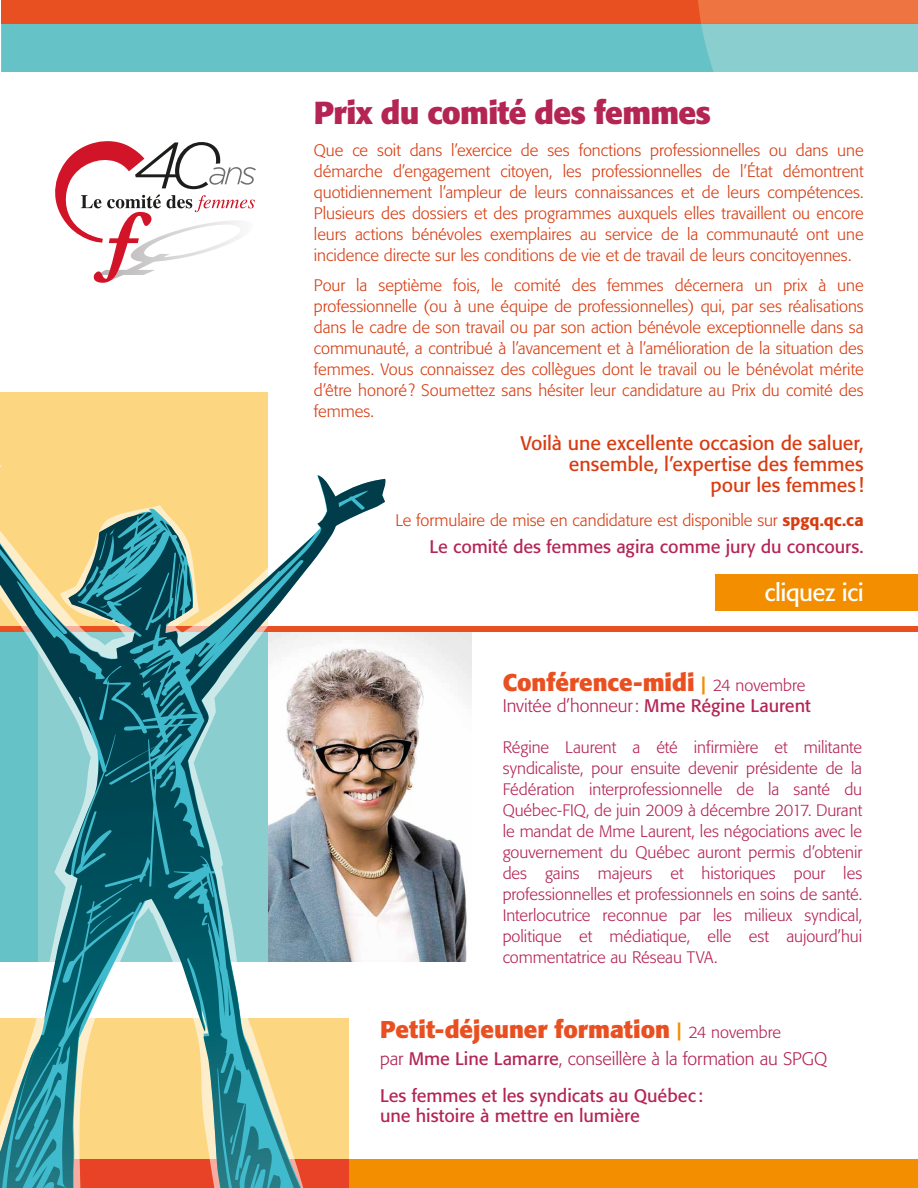
<style>
.page{position:relative;width:918px;height:1188px;background:#fff}
.page>*{position:absolute;margin:0;border:0;box-sizing:border-box;transform-origin:0 0}
.t1{font:700 31.5px "Formata";letter-spacing:-.02em;color:#b42554}
.t2{font:700 24px "Formata";color:#e95021}
.t3{font:24px "Formata";letter-spacing:-.025em;color:#fff}
.t4{font:19.5px/21px "Formata";color:#d83c11;text-align:right}
.t5{font:18px/37.5px "Formata";letter-spacing:-.005em;color:#b42554}
.t6{font:300 18px "Formata";letter-spacing:-.005em;color:#b42554}
.t7{font:300 16.5px/21px "Formata";color:#d83c11;text-align:justify}
.t8{font:300 16.5px/21px "Formata";letter-spacing:-.005em;color:#b42554;text-align:justify}
.s1{font-weight:500}
.s2{font-size:18px;color:#f28e00}
.s3{font-weight:300;font-size:16.5px;color:#b42554}
.s4{font-weight:400}
.s5{font-weight:300}
</style>
<div class="page">
<img style="left:394px;top:632px;width:77px;height:330px">
<div style="left:0;top:392px;width:267px;height:237px;background:#fdd682"></div>
<div style="left:0;top:1160px;width:918px;height:28px;background:#f28e00"></div>
<div style="left:716px;top:574px;width:202px;height:36px;background:#f28e00"></div>
<div style="left:0;top:626px;width:918px;height:6px;background:#e95021"></div>
<svg style="left:0;top:465px;width:394px;height:695px"></svg>
<svg style="left:0;top:475px;width:386px;height:713px"></svg>
<svg style="left:0;top:978px;width:103px;height:210px;background:#82ab9c"></svg>
<svg style="left:65px;top:759px;width:34px;height:116px;background:#66abb3"></svg>
<svg style="left:99px;top:511px;width:228px;height:377px"></svg>
<svg style="left:201px;top:873px;width:99px;height:315px;background:#84b2ac"></svg>
<svg style="left:68px;top:512px;width:125px;height:113px"></svg>
<svg style="left:55px;top:141px;width:201px;height:142px"></svg>
<div style="left:1px;top:24px;width:697px;height:48px;background:#65c2c6"></div>
<div style="left:1px;top:0;width:917px;height:24px;background:#e95021"></div>
<svg style="left:698px;top:0;width:220px;height:72px;background:#aaafa0"></svg>
<h1 class="t1" style="left:314px;top:93px;width:399px">Prix du comité des femmes</h1>
<p class="t7" style="left:314px;top:139px;width:551px">Que ce soit dans l’exercice de ses fonctions professionnelles ou dans une démarche d’engagement citoyen, les professionnelles de l’État démontrent quotidiennement l’ampleur de leurs connaissances et de leurs compétences.<br>Plusieurs des dossiers et des programmes auxquels elles travaillent ou encore leurs actions bénévoles exemplaires au service de la communauté ont une incidence directe sur les conditions de vie et de travail de leurs concitoyennes.</p>
<p class="t7" style="left:314px;top:274px;width:551px">Pour la septième fois, le comité des femmes décernera un prix à une professionnelle (ou à une équipe de professionnelles) qui, par ses réalisations dans le cadre de son travail ou par son action bénévole exceptionnelle dans sa communauté, a contribué à l’avancement et à l’amélioration de la situation des femmes. Vous connaissez des collègues dont le travail ou le bénévolat mérite d’être honoré? Soumettez sans hésiter leur candidature au Prix du comité des femmes.</p>
<p class="t4" style="left:520px;top:432px;width:345px">Voilà une excellente occasion de saluer, ensemble, l’expertise des femmes<br>pour les femmes !</p>
<p class="t7" style="left:395px;top:510px;width:470px">Le formulaire de mise en candidature est disponible sur <span class="s1">spgq.qc.ca</span></p>
<p class="t5" style="left:429px;top:528px;width:436px">Le comité des femmes agira comme jury du concours.</p>
<h2 class="t3" style="left:764px;top:578px;width:101px">cliquez ici</h2>
<h2 class="t2" style="left:503px;top:668px;width:304px">Conférence-midi <span class="s2">|</span> <span class="s3">24 novembre</span></h2>
<p class="t6" style="left:503px;top:696px;width:310px">Invitée d’honneur: <span class="s4">Mme Régine Laurent</span></p>
<p class="t8" style="left:503px;top:737px;width:361px">Régine Laurent a été infirmière et militante syndicaliste, pour ensuite devenir présidente de la Fédération interprofessionnelle de la santé du Québec-FIQ, de juin 2009 à décembre 2017. Durant le mandat de Mme Laurent, les négociations avec le gouvernement du Québec auront permis d’obtenir des gains majeurs et historiques pour les professionnelles et professionnels en soins de santé.<br>Interlocutrice reconnue par les milieux syndical, politique et médiatique, elle est aujourd’hui commentatrice au Réseau TVA.</p>
<h2 class="t2" style="left:380px;top:1014px;width:402px">Petit-déjeuner formation <span class="s2">|</span> <span class="s3">24 novembre</span></h2>
<p class="t5" style="left:380px;top:1040px;width:449px"><span class="s5">par</span> Mme Line Lamarre<span class="s5">, conseillère à la formation au SPGQ<br></span>Les femmes et les syndicats au Québec :</p>
<p class="t5" style="left:380px;top:1097px;width:261px">une histoire à mettre en lumière</p>
</div>
